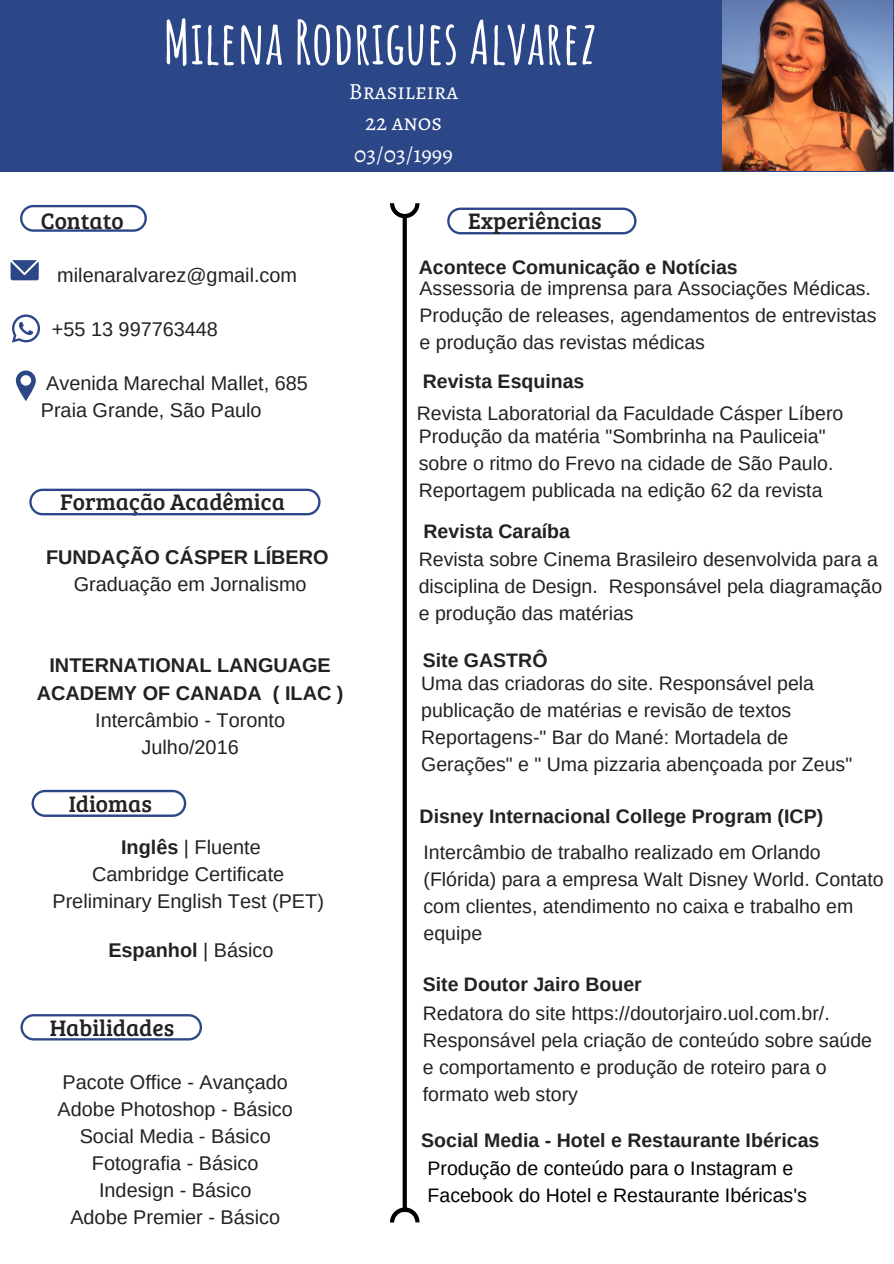
<style>
.page{position:relative;width:894px;height:1264px;background:#fff}
.page>*{position:absolute;margin:0;border:0;box-sizing:border-box;transform-origin:0 0}
.t1{font:700 59.55px "Amatic SC";color:#fff}
.t2{font:23.25px "Bree Serif";color:#222}
.t3{font:23.25px "Alegreya SC";color:#fff}
.t4{font:19.8px "Arimo";color:#222}
.t5{font:700 19.8px "Arimo";color:#222}
.t6{font:19.5px/27px "Arimo";color:#222}
.t7{font:700 19.5px "Arimo";color:#222}
.t8{font:19.5px/27px "Arimo";color:#000}
.s1{font-weight:700}
.s2{font-weight:400}
</style>
<div class="page">
<div style="left:0;top:0;width:893px;height:172px;background:#2c4788"></div>
<svg style="left:390px;top:203px;width:29px;height:1019px"></svg>
<svg style="left:20px;top:205px;width:127px;height:27px"></svg>
<svg style="left:11px;top:260px;width:28px;height:20px"></svg>
<svg style="left:12px;top:314px;width:28px;height:28px"></svg>
<svg style="left:16px;top:370px;width:20px;height:31px"></svg>
<svg style="left:29px;top:488px;width:291px;height:27px"></svg>
<svg style="left:32px;top:789px;width:154px;height:28px"></svg>
<svg style="left:447px;top:207px;width:189px;height:27px"></svg>
<svg style="left:21px;top:1014px;width:181px;height:26px"></svg>
<img style="left:722px;top:0;width:170px;height:170px">
<p class="t1" style="left:163px;top:4px;width:435px">Milena Rodrigues Alvarez</p>
<p class="t3" style="left:349px;top:75px;width:111px">Brasileira</p>
<p class="t3" style="left:365px;top:107px;width:78px">22 anos</p>
<p class="t3" style="left:354px;top:138px;width:100px">03/03/1999</p>
<p class="t2" style="left:41px;top:204px;width:84px">Contato</p>
<p class="t4" style="left:57px;top:264px;width:241px">milenaralvarez@gmail.com</p>
<p class="t4" style="left:52px;top:318px;width:168px">+55 13 997763448</p>
<p class="t4" style="left:46px;top:372px;width:263px">Avenida Marechal Mallet, 685</p>
<p class="t4" style="left:41px;top:399px;width:222px">Praia Grande, São Paulo</p>
<p class="t2" style="left:60px;top:485px;width:226px">Formação Acadêmica</p>
<p class="t5" style="left:46px;top:546px;width:284px">FUNDAÇÃO CÁSPER LÍBERO</p>
<p class="t4" style="left:74px;top:573px;width:234px">Graduação em Jornalismo</p>
<p class="t5" style="left:49px;top:654px;width:283px">INTERNATIONAL LANGUAGE</p>
<p class="t5" style="left:37px;top:681px;width:308px">ACADEMY OF CANADA ( ILAC )</p>
<p class="t4" style="left:95px;top:708px;width:191px">Intercâmbio - Toronto</p>
<p class="t4" style="left:141px;top:735px;width:99px">Julho/2016</p>
<p class="t2" style="left:69px;top:786px;width:85px">Idiomas</p>
<p class="t4" style="left:121px;top:836px;width:141px"><span class="s1">Inglês</span> | Fluente</p>
<p class="t4" style="left:92px;top:863px;width:193px">Cambridge Certificate</p>
<p class="t4" style="left:52px;top:890px;width:273px">Preliminary English Test (PET)</p>
<p class="t5" style="left:108px;top:939px;width:167px">Espanhol <span class="s2">| Básico</span></p>
<p class="t2" style="left:50px;top:1011px;width:126px">Habilidades</p>
<p class="t4" style="left:63px;top:1070px;width:227px">Pacote Office - Avançado</p>
<p class="t4" style="left:58px;top:1097px;width:236px">Adobe Photoshop - Básico</p>
<p class="t4" style="left:80px;top:1124px;width:192px">Social Media - Básico</p>
<p class="t4" style="left:92px;top:1151px;width:168px">Fotografia - Básico</p>
<p class="t4" style="left:99px;top:1178px;width:154px">Indesign - Básico</p>
<p class="t4" style="left:70px;top:1205px;width:211px">Adobe Premier - Básico</p>
<p class="t2" style="left:468px;top:204px;width:135px">Experiências</p>
<p class="t7" style="left:418px;top:257px;width:320px">Acontece Comunicação e Notícias</p>
<p class="t6" style="left:419px;top:275px;width:458px">Assessoria de imprensa para Associações Médicas.<br>Produção de releases, agendamentos de entrevistas e produção das revistas médicas</p>
<p class="t7" style="left:422px;top:370px;width:163px">Revista Esquinas</p>
<p class="t6" style="left:416px;top:400px;width:428px">Revista Laboratorial da Faculdade Cásper Líbero</p>
<p class="t6" style="left:418px;top:423px;width:416px">Produção da matéria "Sombrinha na Pauliceia" sobre o ritmo do Frevo na cidade de São Paulo.<br>Reportagem publicada na edição 62 da revista</p>
<p class="t7" style="left:423px;top:520px;width:148px">Revista Caraíba</p>
<p class="t6" style="left:418px;top:545px;width:465px">Revista sobre Cinema Brasileiro desenvolvida para a disciplina de Design. Responsável pela diagramação e produção das matérias</p>
<p class="t7" style="left:422px;top:649px;width:126px">Site GASTRÔ</p>
<p class="t6" style="left:421px;top:670px;width:394px">Uma das criadoras do site. Responsável pela publicação de matérias e revisão de textos</p>
<p class="t6" style="left:421px;top:724px;width:432px">Reportagens-" Bar do Mané: Mortadela de<br>Gerações" e " Uma pizzaria abençoada por Zeus"</p>
<p class="t7" style="left:419px;top:805px;width:405px">Disney Internacional College Program (ICP)</p>
<p class="t6" style="left:423px;top:838px;width:461px">Intercâmbio de trabalho realizado em Orlando (Flórida) para a empresa Walt Disney World. Contato com clientes, atendimento no caixa e trabalho em equipe</p>
<p class="t7" style="left:422px;top:973px;width:220px">Site Doutor Jairo Bouer</p>
<p class="t6" style="left:422px;top:1000px;width:451px">Redatora do site https://doutorjairo.uol.com.br/.<br>Responsável pela criação de conteúdo sobre saúde e comportamento e produção de roteiro para o formato web story</p>
<p class="t7" style="left:421px;top:1128px;width:399px">Social Media - Hotel e Restaurante Ibéricas</p>
<p class="t8" style="left:427px;top:1154px;width:380px">Produção de conteúdo para o Instagram e<br>Facebook do Hotel e Restaurante Ibéricas's</p>
</div>
